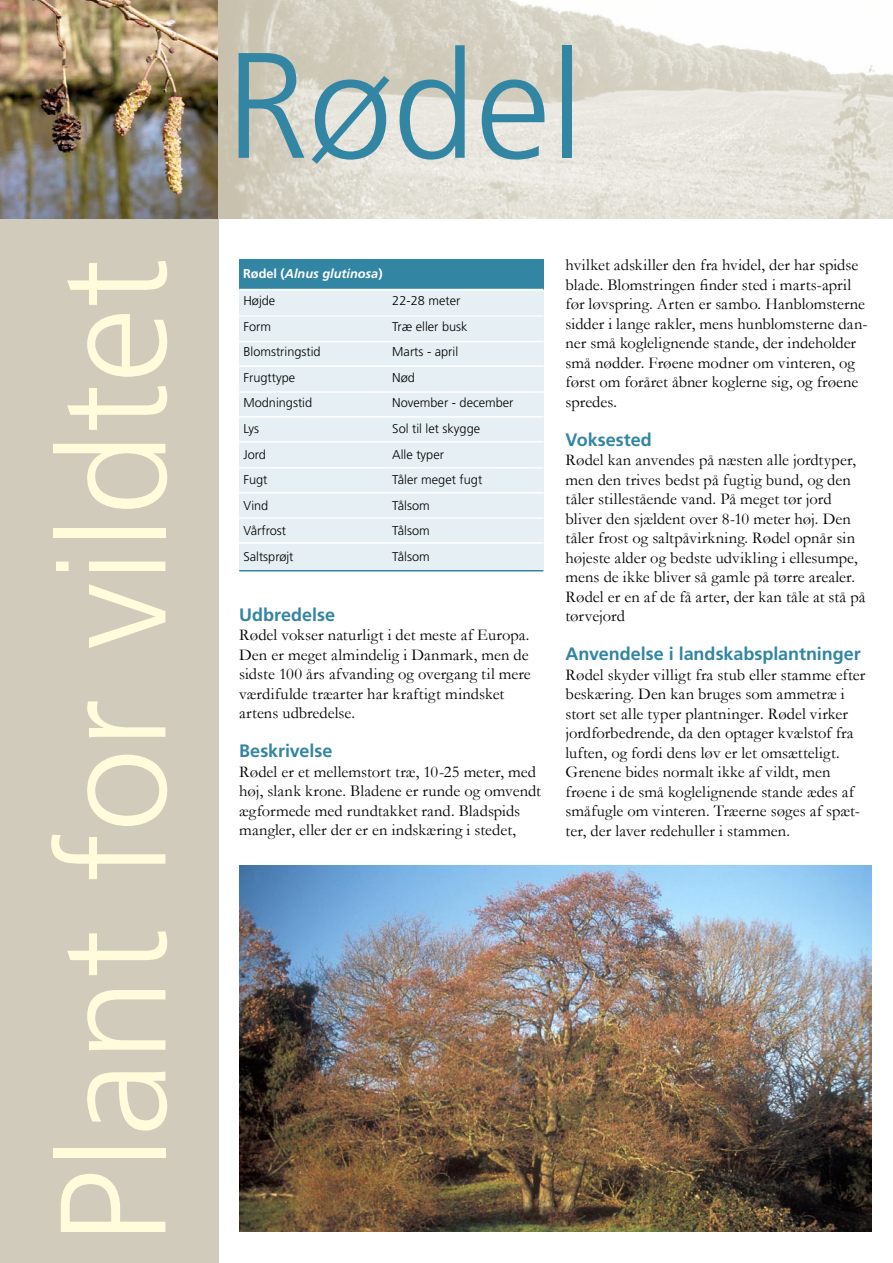
<style>
.page{position:relative;width:893px;height:1263px;background:#fff}
.page>*{position:absolute;margin:0;border:0;box-sizing:border-box;transform-origin:0 0}
.Overskrift_1{font:300 150px "Frutiger LT Std";color:#fffbdb}
.Overskrift_1-2{font:300 150px "Frutiger LT Std";color:#3385a4}
.Underrubrik_1{font:700 18px "Frutiger LT Std";color:#3385a4}
.Brødtekst{font:16.5px/19.5px "Garamond";letter-spacing:.005em;color:#000}
.Billedtekst{font:300 12.75px "Frutiger LT Std";color:#000}
.Billedtekst-2{font:italic 700 12.75px "Frutiger LT Std";color:#fff}
.s1{font-style:normal}
</style>
<div class="page">
<img style="left:0;top:0;width:893px;height:218px">
<div style="left:0;top:218px;width:218px;height:1045px;background:#d0cbba"></div>
<div style="left:239px;top:284px;width:304px;height:287px;background:#e6f0f4"></div>
<hr style="left:239px;top:570px;width:304px;height:1px;background:#3385a4">
<hr style="left:239px;top:365px;width:304px;height:2px;background:#fff">
<hr style="left:239px;top:341px;width:304px;height:1px;background:#fff">
<hr style="left:239px;top:315px;width:304px;height:2px;background:#fff">
<hr style="left:239px;top:289px;width:304px;height:2px;background:#fff">
<hr style="left:239px;top:391px;width:304px;height:2px;background:#fff">
<hr style="left:239px;top:416px;width:304px;height:2px;background:#fff">
<hr style="left:239px;top:441px;width:304px;height:2px;background:#fff">
<hr style="left:239px;top:467px;width:304px;height:2px;background:#fff">
<hr style="left:239px;top:492px;width:304px;height:2px;background:#fff">
<hr style="left:239px;top:517px;width:304px;height:2px;background:#fff">
<hr style="left:239px;top:542px;width:304px;height:2px;background:#fff">
<div style="left:239px;top:259px;width:304px;height:31px;background:#3385a4"></div>
<img style="left:239px;top:865px;width:633px;height:366px">
<hr style="left:239px;top:289px;width:304px;height:1px;background:#fff">
<p class="Overskrift_1-2" style="left:225px;top:21px;width:360px">Rødel</p>
<p class="Overskrift_1" style="left:29px;top:1245px;width:988px;rotate:-90deg">Plant for vildtet</p>
<p class="Brødtekst" style="left:566px;top:255px;width:304px">hvilket adskiller den fra hvidel, der har spidse blade. Blomstringen finder sted i marts-april før løvspring. Arten er sambo. Hanblomsterne sidder i lange rakler, mens hunblomsterne dan&shy;ner små koglelignende stande, der indeholder små nødder. Frøene modner om vinteren, og først om foråret åbner koglerne sig, og frøene spredes.</p>
<p class="Billedtekst-2" style="left:243px;top:266px;width:141px"><span class="s1">Rødel (</span>Alnus glutinosa<span class="s1">)</span></p>
<p class="Billedtekst" style="left:243px;top:294px;width:33px">Højde</p>
<p class="Billedtekst" style="left:392px;top:294px;width:70px">22-28 meter</p>
<p class="Billedtekst" style="left:243px;top:319px;width:29px">Form</p>
<p class="Billedtekst" style="left:392px;top:319px;width:77px">Træ eller busk</p>
<p class="Billedtekst" style="left:243px;top:345px;width:79px">Blomstringstid</p>
<p class="Billedtekst" style="left:392px;top:345px;width:67px">Marts - april</p>
<p class="Billedtekst" style="left:243px;top:370px;width:53px">Frugttype</p>
<p class="Billedtekst" style="left:392px;top:370px;width:24px">Nød</p>
<p class="Billedtekst" style="left:243px;top:396px;width:70px">Modningstid</p>
<p class="Billedtekst" style="left:392px;top:396px;width:123px">November - december</p>
<p class="Billedtekst" style="left:243px;top:421px;width:17px">Lys</p>
<p class="Billedtekst" style="left:392px;top:421px;width:89px">Sol til let skygge</p>
<p class="Billedtekst" style="left:243px;top:447px;width:24px">Jord</p>
<p class="Billedtekst" style="left:392px;top:447px;width:53px">Alle typer</p>
<p class="Billedtekst" style="left:243px;top:472px;width:26px">Fugt</p>
<p class="Billedtekst" style="left:392px;top:472px;width:91px">Tåler meget fugt</p>
<p class="Billedtekst" style="left:243px;top:498px;width:26px">Vind</p>
<p class="Billedtekst" style="left:392px;top:498px;width:39px">Tålsom</p>
<p class="Billedtekst" style="left:243px;top:523px;width:44px">Vårfrost</p>
<p class="Billedtekst" style="left:392px;top:523px;width:39px">Tålsom</p>
<p class="Billedtekst" style="left:243px;top:549px;width:52px">Saltsprøjt</p>
<p class="Billedtekst" style="left:392px;top:549px;width:39px">Tålsom</p>
<p class="Underrubrik_1" style="left:566px;top:429px;width:88px">Voksested</p>
<p class="Brødtekst" style="left:566px;top:450px;width:302px">Rødel kan anvendes på næsten alle jordtyper, men den trives bedst på fugtig bund, og den tåler stillestående vand. På meget tør jord bliver den sjældent over 8-10 meter høj. Den tåler frost og saltpåvirkning. Rødel opnår sin højeste alder og bedste udvikling i ellesumpe, mens de ikke bliver så gamle på tørre arealer.<br>Rødel er en af de få arter, der kan tåle at stå på tørvejord</p>
<p class="Underrubrik_1" style="left:566px;top:643px;width:297px">Anvendelse i landskabsplantninger</p>
<p class="Brødtekst" style="left:566px;top:664px;width:301px">Rødel skyder villigt fra stub eller stamme efter beskæring. Den kan bruges som ammetræ i stort set alle typer plantninger. Rødel virker jordforbedrende, da den optager kvælstof fra luften, og fordi dens løv er let omsætteligt.<br>Grenene bides normalt ikke af vildt, men frøene i de små koglelignende stande ædes af småfugle om vinteren. Træerne søges af spæt&shy;ter, der laver redehuller i stammen.</p>
<p class="Underrubrik_1" style="left:239px;top:604px;width:97px">Udbredelse</p>
<p class="Brødtekst" style="left:239px;top:625px;width:293px">Rødel vokser naturligt i det meste af Europa.<br>Den er meget almindelig i Danmark, men de sidste 100 års afvanding og overgang til mere værdifulde træarter har kraftigt mindsket artens udbredelse.</p>
<p class="Underrubrik_1" style="left:239px;top:740px;width:95px">Beskrivelse</p>
<p class="Brødtekst" style="left:239px;top:761px;width:303px">Rødel er et mellemstort træ, 10-25 meter, med høj, slank krone. Bladene er runde og omvendt ægformede med rundtakket rand. Bladspids mangler, eller der er en indskæring i stedet,</p>
</div>
